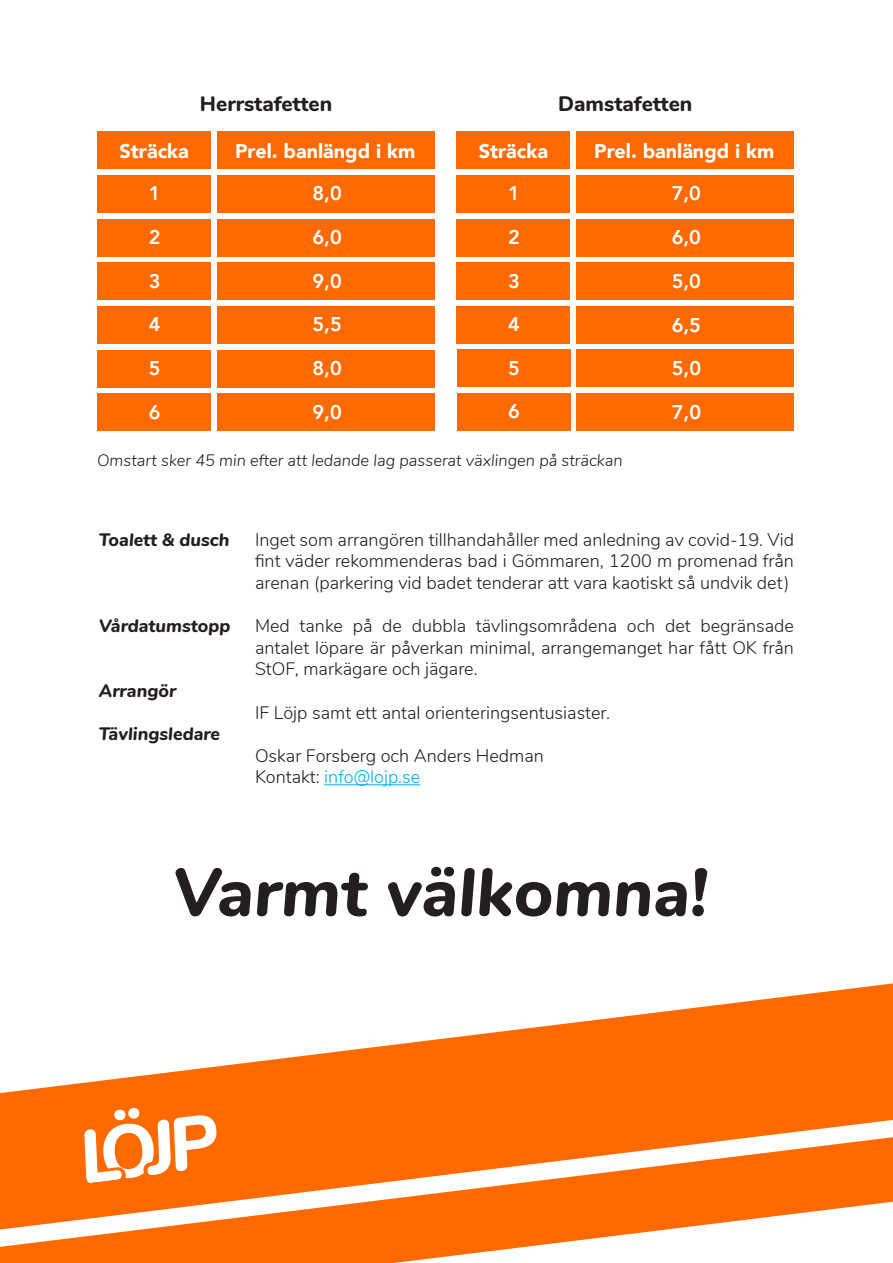
<style>
.page{position:relative;width:893px;height:1263px;background:#fff}
.page>*{position:absolute;margin:0;border:0;box-sizing:border-box;transform-origin:0 0}
.t1{font:italic 800 67.5px "Nunito";color:#231f20}
.t2{font:800 21px "Nunito";color:#231f20}
.t3{font:800 19.8px "Avenir";color:#fff}
.t4{font:900 19.8px "Avenir";color:#fff}
.t5{font:300 18px/21.6px "Nunito";color:#231f20;text-align:justify}
.t6{font:italic 800 18px "Nunito";color:#231f20}
.t7{font:300 18px "Nunito";color:#00aeef}
.t8{font:italic 300 16.5px "Nunito";color:#231f20}
.s1{color:#231f20}
</style>
<div class="page">
<hr style="left:324px;top:784px;width:96px;height:1px;background:#00aeef">
<svg style="left:0;top:1229px;width:670px;height:34px;fill:#ff6a00"></svg>
<svg style="left:0;top:983px;width:893px;height:246px;fill:#ff6a00"></svg>
<svg style="left:84px;top:1108px;width:133px;height:75px"></svg>
<div style="left:97px;top:132px;width:114px;height:37px;background:#ff6a00"></div>
<div style="left:217px;top:132px;width:218px;height:37px;background:#ff6a00"></div>
<div style="left:97px;top:175px;width:114px;height:38px;background:#ff6a00"></div>
<div style="left:217px;top:175px;width:218px;height:38px;background:#ff6a00"></div>
<div style="left:97px;top:219px;width:114px;height:37px;background:#ff6a00"></div>
<div style="left:217px;top:219px;width:218px;height:37px;background:#ff6a00"></div>
<div style="left:97px;top:263px;width:114px;height:37px;background:#ff6a00"></div>
<div style="left:217px;top:263px;width:218px;height:37px;background:#ff6a00"></div>
<div style="left:97px;top:306px;width:114px;height:38px;background:#ff6a00"></div>
<div style="left:217px;top:306px;width:218px;height:38px;background:#ff6a00"></div>
<div style="left:97px;top:350px;width:114px;height:37px;background:#ff6a00"></div>
<div style="left:217px;top:350px;width:218px;height:37px;background:#ff6a00"></div>
<div style="left:97px;top:394px;width:114px;height:37px;background:#ff6a00"></div>
<div style="left:217px;top:394px;width:218px;height:37px;background:#ff6a00"></div>
<div style="left:457px;top:132px;width:113px;height:37px;background:#ff6a00"></div>
<div style="left:576px;top:132px;width:218px;height:37px;background:#ff6a00"></div>
<div style="left:457px;top:175px;width:113px;height:38px;background:#ff6a00"></div>
<div style="left:576px;top:175px;width:218px;height:38px;background:#ff6a00"></div>
<div style="left:457px;top:219px;width:113px;height:37px;background:#ff6a00"></div>
<div style="left:576px;top:219px;width:218px;height:37px;background:#ff6a00"></div>
<div style="left:457px;top:263px;width:113px;height:37px;background:#ff6a00"></div>
<div style="left:576px;top:263px;width:218px;height:37px;background:#ff6a00"></div>
<div style="left:457px;top:306px;width:113px;height:38px;background:#ff6a00"></div>
<div style="left:576px;top:306px;width:218px;height:38px;background:#ff6a00"></div>
<div style="left:457px;top:350px;width:113px;height:37px;background:#ff6a00"></div>
<div style="left:577px;top:350px;width:217px;height:37px;background:#ff6a00"></div>
<div style="left:457px;top:393px;width:113px;height:38px;background:#ff6a00"></div>
<div style="left:577px;top:393px;width:217px;height:38px;background:#ff6a00"></div>
<p class="t2" style="left:200px;top:89px;width:134px">Herrstafetten</p>
<p class="t2" style="left:558px;top:89px;width:136px">Damstafetten</p>
<p class="t4" style="left:120px;top:134px;width:71px">Sträcka</p>
<p class="t4" style="left:235px;top:134px;width:182px">Prel. banlängd i km</p>
<p class="t3" style="left:149px;top:178px;width:13px">1</p>
<p class="t3" style="left:312px;top:178px;width:31px">8,0</p>
<p class="t3" style="left:149px;top:222px;width:13px">2</p>
<p class="t3" style="left:149px;top:265px;width:13px">3</p>
<p class="t3" style="left:149px;top:309px;width:13px">4</p>
<p class="t3" style="left:149px;top:352px;width:13px">5</p>
<p class="t3" style="left:149px;top:396px;width:13px">6</p>
<p class="t4" style="left:479px;top:134px;width:71px">Sträcka</p>
<p class="t4" style="left:594px;top:134px;width:182px">Prel. banlängd i km</p>
<p class="t3" style="left:508px;top:178px;width:13px">1</p>
<p class="t3" style="left:672px;top:178px;width:31px">7,0</p>
<p class="t3" style="left:508px;top:222px;width:13px">2</p>
<p class="t3" style="left:508px;top:265px;width:13px">3</p>
<p class="t3" style="left:508px;top:309px;width:13px">4</p>
<p class="t3" style="left:312px;top:222px;width:31px">6,0</p>
<p class="t3" style="left:312px;top:265px;width:31px">9,0</p>
<p class="t3" style="left:312px;top:309px;width:31px">5,5</p>
<p class="t3" style="left:312px;top:352px;width:31px">8,0</p>
<p class="t3" style="left:312px;top:396px;width:31px">9,0</p>
<p class="t8" style="left:97px;top:448px;width:527px">Omstart sker 45 min efter att ledande lag passerat växlingen på sträckan</p>
<p class="t3" style="left:672px;top:222px;width:31px">6,0</p>
<p class="t3" style="left:672px;top:265px;width:31px">5,0</p>
<p class="t3" style="left:672px;top:310px;width:31px">6,5</p>
<p class="t3" style="left:672px;top:352px;width:31px">5,0</p>
<p class="t3" style="left:672px;top:397px;width:31px">7,0</p>
<p class="t3" style="left:508px;top:352px;width:13px">5</p>
<p class="t3" style="left:508px;top:396px;width:13px">6</p>
<p class="t6" style="left:99px;top:526px;width:132px">Toalett &amp; dusch</p>
<p class="t6" style="left:99px;top:613px;width:133px">Vårdatumstopp</p>
<p class="t6" style="left:99px;top:677px;width:79px">Arrangör</p>
<p class="t6" style="left:99px;top:721px;width:123px">Tävlingsledare</p>
<p class="t5" style="left:255px;top:528px;width:541px">Inget som arrangören tillhandahåller med anledning av covid-19. Vid fint väder rekommenderas bad i Gömmaren, 1200 m promenad från arenan (parkering vid badet tenderar att vara kaotiskt så undvik det)</p>
<p class="t5" style="left:255px;top:614px;width:541px">Med tanke på de dubbla tävlingsområdena och det begränsade antalet löpare är påverkan minimal, arrangemanget har fått OK från StOF, markägare och jägare.</p>
<p class="t5" style="left:255px;top:701px;width:357px">IF Löjp samt ett antal orienteringsentusiaster.</p>
<p class="t5" style="left:255px;top:744px;width:290px">Oskar Forsberg och Anders Hedman</p>
<p class="t7" style="left:255px;top:764px;width:167px"><span class="s1">Kontakt:</span> info@lojp.se</p>
<p class="t1" style="left:172px;top:842px;width:537px">Varmt välkomna!</p>
</div>
